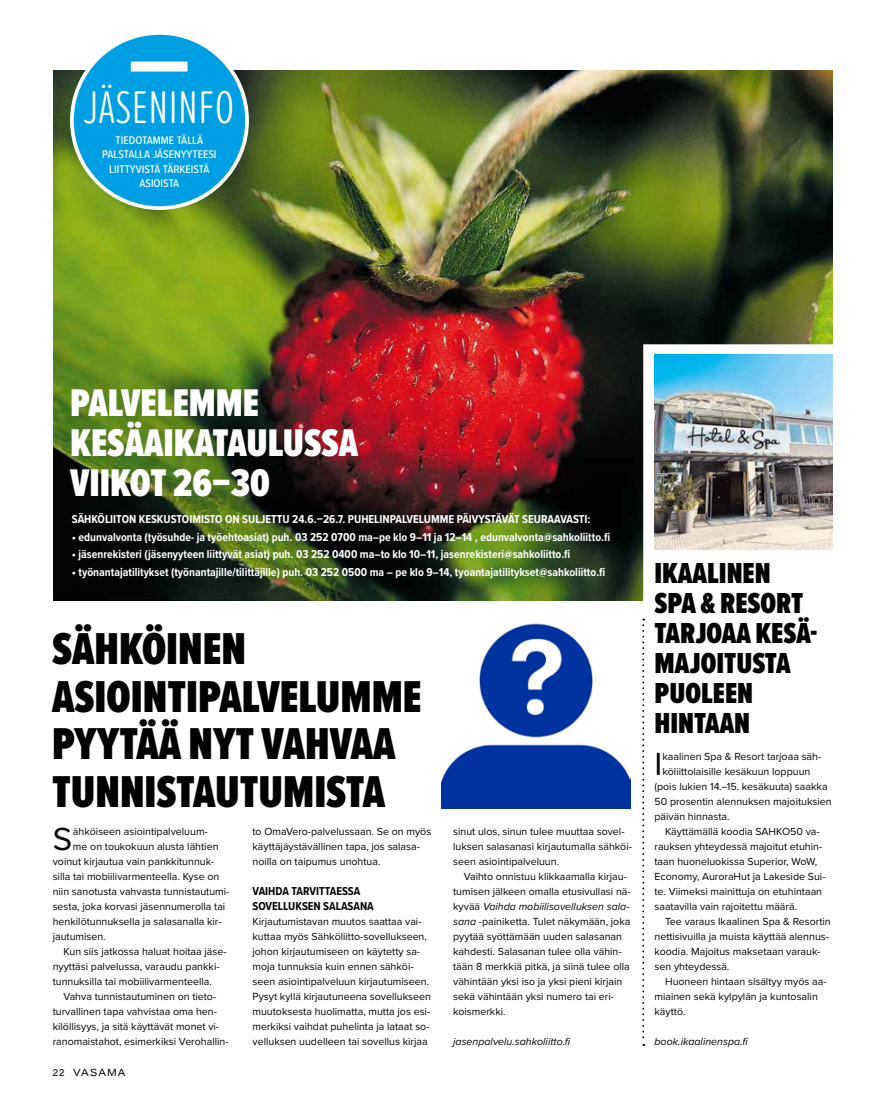
<style>
.page{position:relative;width:886px;height:1099px;background:#fff}
.page>*{position:absolute;margin:0;border:0;box-sizing:border-box;transform-origin:0 0}
.t1{font:300 47.5px "Proxima Soft Ex Cn";letter-spacing:.01em;color:#fff}
.t2{font:900 46.25px/47.5px "Proxima Nova Ex Cn";color:#000}
.t3{font:900 40px/40px "Proxima Nova Ex Cn";color:#fff}
.t4{font:33.12px "Proxima Nova";color:#000}
.t5{font:900 30px/30px "Proxima Nova Ex Cn";color:#000}
.t6{font:700 11.88px "Proxima Nova Cond";color:#fff}
.t7{font:700 11.88px/15px "Proxima Nova Cond";color:#000}
.t8{font:500 11.5px/14.5px "Proxima Soft Cond";color:#fff;text-align:center}
.t9{font:10.62px/15px "Proxima Nova";color:#000}
.t10{font:italic 10.62px "Proxima Nova";color:#000}
.t11{font:10px "Acumin Pro Wide";letter-spacing:.105em;color:#000;scale:.9 1}
.s1{font-style:italic}
.s2{font-family:"Arial Narrow"}
</style>
<div class="page">
<img style="left:53px;top:71px;width:780px;height:530px">
<div style="left:72px;top:33px;width:175px;height:175px;background:#009fe3;border-radius:50%"></div>
<div style="left:70px;top:31px;width:179px;height:179px;border:4px solid #fff;border-radius:50%"></div>
<div style="left:131px;top:62px;width:57px;height:10px;background:#fff"></div>
<img style="left:442px;top:623px;width:188px;height:185px">
<div style="left:643px;top:344px;width:207px;height:258px;background:#fff;border:2px solid #fff"></div>
<img style="left:654px;top:354px;width:178px;height:195px">
<svg style="left:642px;top:618px;width:2px;height:427px"></svg>
<h1 class="t1" style="left:84px;top:72px;width:152px">JÄSENINFO</h1>
<p class="t8" style="left:102px;top:132px;width:116px">TIEDOTAMME TÄLLÄ<br>PALSTALLA JÄSENYYTEESI<br>LIITTYVISTÄ TÄRKEISTÄ<br>ASIOISTA</p>
<h3 class="t3" style="left:70px;top:382px;width:290px">PALVELEMME<br>KESÄAIKATAULUSSA<br>VIIKOT 26–30</h3>
<p class="t6" style="left:72px;top:510px;width:520px">SÄHKÖLIITON KESKUSTOIMISTO ON SULJETTU 24.6.–26.7. PUHELINPALVELUMME PÄIVYSTÄVÄT SEURAAVASTI:</p>
<p class="t6" style="left:72px;top:528px;width:540px">• edunvalvonta (työsuhde- ja työehtoasiat) puh. 03 252 0700 ma–pe klo 9–11 ja 12–14 , edunvalvonta@sahkoliitto.fi</p>
<p class="t6" style="left:72px;top:545px;width:500px">• jäsenrekisteri (jäsenyyteen liittyvät asiat) puh. 03 252 0400 ma–to klo 10–11, jasenrekisteri@sahkoliitto.fi</p>
<p class="t6" style="left:72px;top:563px;width:535px">• työnantajatilitykset (työnantajille/tilittäjille) puh. 03 252 0500 ma – pe klo 9–14, tyoantajatilitykset@sahkoliitto.fi</p>
<h2 class="t2" style="left:52px;top:624px;width:371px">SÄHKÖINEN<br>ASIOINTIPALVELUMME<br>PYYTÄÄ NYT VAHVAA<br>TUNNISTAUTUMISTA</h2>
<h3 class="t4" style="left:53px;top:814px;width:21px">S</h3>
<p class="t9" style="left:73px;top:823px;width:136px">ähköiseen asiointipalveluum-</p>
<p class="t9" style="left:73px;top:838px;width:147px">me on toukokuun alusta lähtien</p>
<p class="t9" style="left:53px;top:853px;width:163px">voinut kirjautua vain pankkitunnuk-</p>
<p class="t9" style="left:53px;top:868px;width:168px">silla tai mobiilivarmenteella. Kyse on</p>
<p class="t9" style="left:53px;top:883px;width:178px">niin sanotusta vahvasta tunnistautumi-</p>
<p class="t9" style="left:53px;top:898px;width:174px">sesta, joka korvasi jäsennumerolla tai</p>
<p class="t9" style="left:53px;top:913px;width:170px">henkilötunnuksella ja salasanalla kir-</p>
<p class="t9" style="left:53px;top:928px;width:55px">jautumisen.</p>
<p class="t9" style="left:63px;top:943px;width:165px">Kun siis jatkossa haluat hoitaa jäse-</p>
<p class="t9" style="left:53px;top:958px;width:168px">nyyttäsi palvelussa, varaudu pankki-</p>
<p class="t9" style="left:53px;top:973px;width:161px">tunnuksilla tai mobiilivarmenteella.</p>
<p class="t9" style="left:63px;top:988px;width:154px">Vahva tunnistautuminen on tieto-</p>
<p class="t9" style="left:53px;top:1003px;width:166px">turvallinen tapa vahvistaa oma hen-</p>
<p class="t9" style="left:53px;top:1018px;width:168px">kilöllisyys, ja sitä käyttävät monet vi-</p>
<p class="t9" style="left:53px;top:1033px;width:177px">ranomaistahot, esimerkiksi Verohallin-</p>
<p class="t11" style="left:53px;top:1064px;width:82px">22 VASAMA</p>
<p class="t9" style="left:252px;top:823px;width:180px">to OmaVero-palvelussaan. Se on myös käyttäjäystävällinen tapa, jos salasa&shy;noilla on taipumus unohtua.</p>
<p class="t7" style="left:252px;top:883px;width:123px">VAIHDA TARVITTAESSA<br>SOVELLUKSEN SALASANA</p>
<p class="t9" style="left:252px;top:913px;width:180px">Kirjautumistavan muutos saattaa vai&shy;kuttaa myös Sähköliitto-sovellukseen, johon kirjautumiseen on käytetty sa&shy;moja tunnuksia kuin ennen sähköi&shy;seen asiointipalveluun kirjautumiseen.<br>Pysyt kyllä kirjautuneena sovellukseen muutoksesta huolimatta, mutta jos esi&shy;merkiksi vaihdat puhelinta ja lataat so&shy;velluksen uudelleen tai sovellus kirjaa</p>
<p class="t9" style="left:453px;top:823px;width:180px">sinut ulos, sinun tulee muuttaa sovel&shy;luksen salasanasi kirjautumalla sähköi&shy;seen asiointipalveluun.</p>
<p class="t9" style="left:453px;top:868px;width:179px;text-indent:11px">Vaihto onnistuu klikkaamalla kirjau&shy;tumisen jälkeen omalla etusivullasi nä&shy;kyvää <span class="s1">Vaihda mobiilisovelluksen sala&shy;sana</span> -painiketta. Tulet näkymään, joka pyytää syöttämään uuden salasanan kahdesti. Salasanan tulee olla vähin&shy;tään 8 merkkiä pitkä, ja siinä tulee olla vähintään yksi iso ja yksi pieni kirjain sekä vähintään yksi numero tai eri&shy;koismerkki.</p>
<p class="t10" style="left:453px;top:1033px;width:119px">jasenpalvelu.sahkoliitto.fi</p>
<h3 class="t5" style="left:654px;top:557px;width:165px">IKAALINEN<br>SPA &amp; RESORT<br>TARJOAA KESÄ-<br>MAJOITUSTA<br>PUOLEEN<br>HINTAAN</h3>
<h3 class="t4" style="left:654px;top:739px;width:9px">I</h3>
<p class="t9" style="left:662px;top:748px;width:160px">kaalinen Spa &amp; Resort tarjoaa säh-</p>
<p class="t9" style="left:662px;top:763px;width:149px">köliittolaisille kesäkuun loppuun</p>
<p class="t9" style="left:654px;top:778px;width:175px">(pois lukien 14.<span class="s2">–</span>15. kesäkuuta) saakka</p>
<p class="t9" style="left:654px;top:793px;width:179px">50 prosentin alennuksen majoituksien</p>
<p class="t9" style="left:654px;top:808px;width:77px">päivän hinnasta.</p>
<p class="t9" style="left:665px;top:823px;width:156px">Käyttämällä koodia SAHKO50 va-</p>
<p class="t9" style="left:654px;top:838px;width:169px">rauksen yhteydessä majoitut etuhin-</p>
<p class="t9" style="left:654px;top:853px;width:164px">taan huoneluokissa Superior, WoW,</p>
<p class="t9" style="left:654px;top:868px;width:172px">Economy, AuroraHut ja Lakeside Sui-</p>
<p class="t9" style="left:654px;top:883px;width:169px">te. Viimeksi mainittuja on etuhintaan</p>
<p class="t9" style="left:654px;top:898px;width:144px">saatavilla vain rajoitettu määrä.</p>
<p class="t9" style="left:665px;top:913px;width:167px">Tee varaus Ikaalinen Spa &amp; Resortin</p>
<p class="t9" style="left:654px;top:928px;width:176px">nettisivuilla ja muista käyttää alennus-</p>
<p class="t9" style="left:654px;top:943px;width:167px">koodia. Majoitus maksetaan varauk-</p>
<p class="t9" style="left:654px;top:958px;width:76px">sen yhteydessä.</p>
<p class="t9" style="left:665px;top:973px;width:163px">Huoneen hintaan sisältyy myös aa-</p>
<p class="t9" style="left:654px;top:988px;width:165px">miainen sekä kylpylän ja kuntosalin</p>
<p class="t9" style="left:654px;top:1003px;width:33px">käyttö.</p>
<p class="t10" style="left:654px;top:1033px;width:95px">book.ikaalinenspa.fi</p>
</div>
